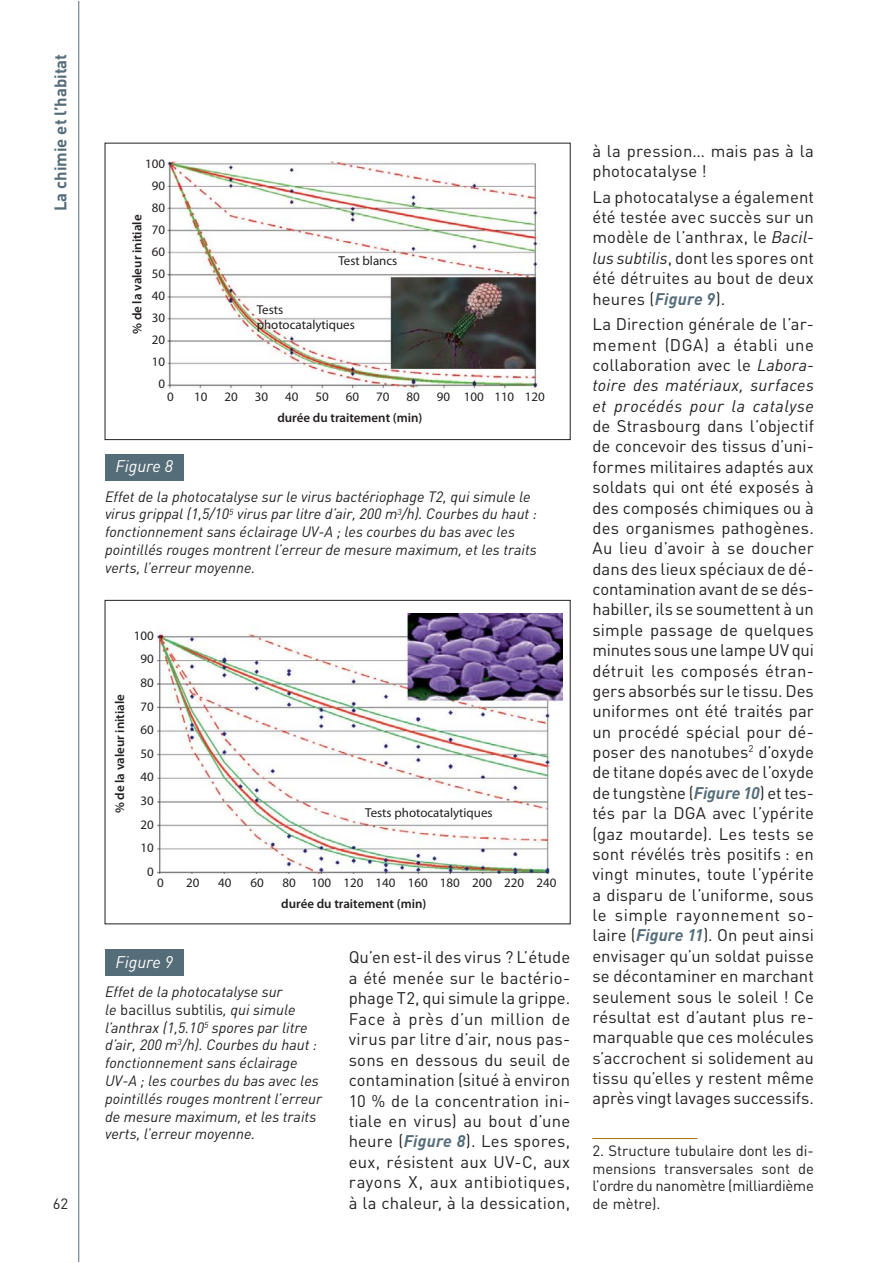
<style>
.page{position:relative;width:893px;height:1263px;background:#fff}
.page>*{position:absolute;margin:0;border:0;box-sizing:border-box;transform-origin:0 0}
.t1{font:16.65px/20.4px "DIN";letter-spacing:.01em;color:#231f20;text-align:justify}
.t2{font:700 16.65px "DIN";color:#556d79}
.t3{font:italic 16.65px "DIN";color:#fff}
.t4{font:italic 14.85px/17.9px "DIN";color:#231f20}
.t5{font:14.85px/17.5px "DIN";letter-spacing:-.01em;color:#231f20;text-align:justify}
.t6{font:12.9px/15.6px "Myriad Pro";color:#231f20}
.t7{font:600 12.9px "Myriad Pro";color:#231f20}
.s1{font-style:normal}
.s2{font-weight:700;font-style:italic;color:#556d79}
.s3{font-style:italic}
</style>
<div class="page">
<svg style="left:78px;top:1px;width:1px;height:1260px"></svg>
<hr style="left:592px;top:1138px;width:105px;height:1px;background:#a57406">
<img style="left:167px;top:161px;width:371px;height:230px">
<div style="left:105px;top:143px;width:466px;height:297px;border:1px solid #231f20"></div>
<img style="left:158px;top:613px;width:404px;height:261px">
<div style="left:105px;top:454px;width:79px;height:26px;background:#556d79"></div>
<div style="left:105px;top:950px;width:79px;height:26px;background:#556d79"></div>
<p class="t2" style="left:54px;top:211px;width:159px;rotate:-90deg">La chimie et l’habitat</p>
<p class="t5" style="left:53px;top:1196px;width:17px">62</p>
<p class="t6" style="left:145px;top:157px;width:21px">100</p>
<p class="t7" style="left:132px;top:334px;width:121px;rotate:-90deg">% de la valeur initiale</p>
<p class="t6" style="left:152px;top:176px;width:15px;line-height:21.9px">90<br>80</p>
<p class="t6" style="left:152px;top:223px;width:15px">70</p>
<p class="t6" style="left:152px;top:245px;width:15px">60</p>
<p class="t6" style="left:152px;top:267px;width:15px">50</p>
<p class="t6" style="left:152px;top:289px;width:15px">40</p>
<p class="t6" style="left:152px;top:311px;width:15px">30</p>
<p class="t6" style="left:152px;top:333px;width:15px">20</p>
<p class="t6" style="left:152px;top:355px;width:15px">10</p>
<p class="t6" style="left:158px;top:377px;width:8px">0</p>
<p class="t6" style="left:338px;top:254px;width:61px">Test blancs</p>
<p class="t6" style="left:257px;top:302px;width:100px">Tests photocatalytiques</p>
<p class="t6" style="left:167px;top:389px;width:8px">0</p>
<p class="t6" style="left:194px;top:389px;width:15px">10</p>
<p class="t6" style="left:224px;top:389px;width:15px">20</p>
<p class="t6" style="left:255px;top:389px;width:15px">30</p>
<p class="t6" style="left:285px;top:389px;width:15px">40</p>
<p class="t6" style="left:315px;top:389px;width:15px">50</p>
<p class="t6" style="left:346px;top:389px;width:15px">60</p>
<p class="t6" style="left:376px;top:389px;width:15px">70</p>
<p class="t6" style="left:407px;top:389px;width:15px">80</p>
<p class="t6" style="left:437px;top:389px;width:109px">90 100 110 120</p>
<p class="t7" style="left:277px;top:413px;width:147px">durée du traitement (min)</p>
<p class="t3" style="left:116px;top:460px;width:59px">Figure 8</p>
<p class="t4" style="left:105px;top:489px;width:433px">Effet de la photocatalyse sur le virus bactériophage T2, qui simule le virus grippal (1,5/10<sup>5</sup> virus par litre d’air, 200 m<sup>3</sup>/h). Courbes du haut : fonctionnement sans éclairage UV-A ; les courbes du bas avec les pointillés rouges montrent l’erreur de mesure maximum, et les traits verts, l’erreur moyenne.</p>
<p class="t6" style="left:134px;top:628px;width:21px">100</p>
<p class="t7" style="left:115px;top:813px;width:121px;rotate:-90deg">% de la valeur initiale</p>
<p class="t6" style="left:141px;top:648px;width:15px;line-height:23.5px">90<br>80</p>
<p class="t6" style="left:141px;top:699px;width:15px">70</p>
<p class="t6" style="left:141px;top:723px;width:15px">60</p>
<p class="t6" style="left:141px;top:747px;width:15px">50</p>
<p class="t6" style="left:141px;top:770px;width:15px">40</p>
<p class="t6" style="left:141px;top:794px;width:15px">30</p>
<p class="t6" style="left:141px;top:817px;width:15px">20</p>
<p class="t6" style="left:141px;top:841px;width:15px">10</p>
<p class="t6" style="left:147px;top:865px;width:8px">0</p>
<p class="t6" style="left:365px;top:806px;width:129px">Tests photocatalytiques</p>
<p class="t6" style="left:157px;top:876px;width:8px">0</p>
<p class="t6" style="left:186px;top:876px;width:15px">20</p>
<p class="t6" style="left:218px;top:876px;width:15px">40</p>
<p class="t6" style="left:250px;top:876px;width:15px">60</p>
<p class="t6" style="left:282px;top:876px;width:275px">80 100 120 140 160 180 200 220 240</p>
<p class="t7" style="left:281px;top:898px;width:147px">durée du traitement (min)</p>
<p class="t3" style="left:116px;top:956px;width:59px">Figure 9</p>
<p class="t4" style="left:105px;top:984px;width:218px">Effet de la photocatalyse sur<br>le <span class="s1">bacillus subtilis</span>, qui simule l’anthrax (1,5.10<sup>5</sup> spores par litre d’air, 200 m<sup>3</sup>/h). Courbes du haut : fonctionnement sans éclairage<br>UV-A ; les courbes du bas avec les pointillés rouges montrent l’erreur de mesure maximum, et les traits verts, l’erreur moyenne.</p>
<p class="t1" style="left:349px;top:949px;width:223px">Qu’en est-il des virus ? L’étude a été menée sur le bactério&shy;phage T2, qui simule la grippe.<br>Face à près d’un million de virus par litre d’air, nous pas&shy;sons en dessous du seuil de contamination (situé à environ 10 % de la concentration ini&shy;tiale en virus) au bout d’une heure (<span class="s2">Figure 8</span>). Les spores, eux, résistent aux UV-C, aux rayons X, aux antibiotiques, à la chaleur, à la dessication,</p>
<p class="t1" style="left:592px;top:142px;width:223px">à la pression… mais pas à la photocatalyse !</p>
<p class="t1" style="left:592px;top:188px;width:223px">La photocatalyse a également été testée avec succès sur un modèle de l’anthrax, le <span class="s3">Bacil&shy;lus subtilis</span>, dont les spores ont été détruites au bout de deux heures (<span class="s2">Figure 9</span>).</p>
<p class="t1" style="left:592px;top:316px;width:223px">La Direction générale de l’ar&shy;mement (DGA) a établi une collaboration avec le <span class="s3">Labora&shy;toire des matériaux, surfaces et procédés pour la catalyse</span></p>
<p class="t1" style="left:592px;top:418px;width:223px">de Strasbourg dans l’objectif de concevoir des tissus d’uni&shy;formes militaires adaptés aux soldats qui ont été exposés à des composés chimiques ou à des organismes pathogènes.<br>Au lieu d’avoir à se doucher dans des lieux spéciaux de dé&shy;contamination avant de se dés&shy;habiller, ils se soumettent à un simple passage de quelques minutes sous une lampe UV qui détruit les composés étran&shy;gers absorbés sur le tissu. Des uniformes ont été traités par un procédé spécial pour dé&shy;poser des nanotubes<sup>2</sup> d’oxyde de titane dopés avec de l’oxyde de tungstène (<span class="s2">Figure 10</span>) et tes&shy;tés par la DGA avec l’ypérite (gaz moutarde). Les tests se sont révélés très positifs : en vingt minutes, toute l’ypérite a disparu de l’uniforme, sous le simple rayonnement so&shy;laire (<span class="s2">Figure 11</span>). On peut ainsi envisager qu’un soldat puisse se décontaminer en marchant seulement sous le soleil ! Ce résultat est d’autant plus re&shy;marquable que ces molécules s’accrochent si solidement au tissu qu’elles y restent même après vingt lavages successifs.</p>
<p class="t5" style="left:592px;top:1144px;width:223px">2. Structure tubulaire dont les di&shy;mensions transversales sont de l’ordre du nanomètre (milliardième de mètre).</p>
</div>
